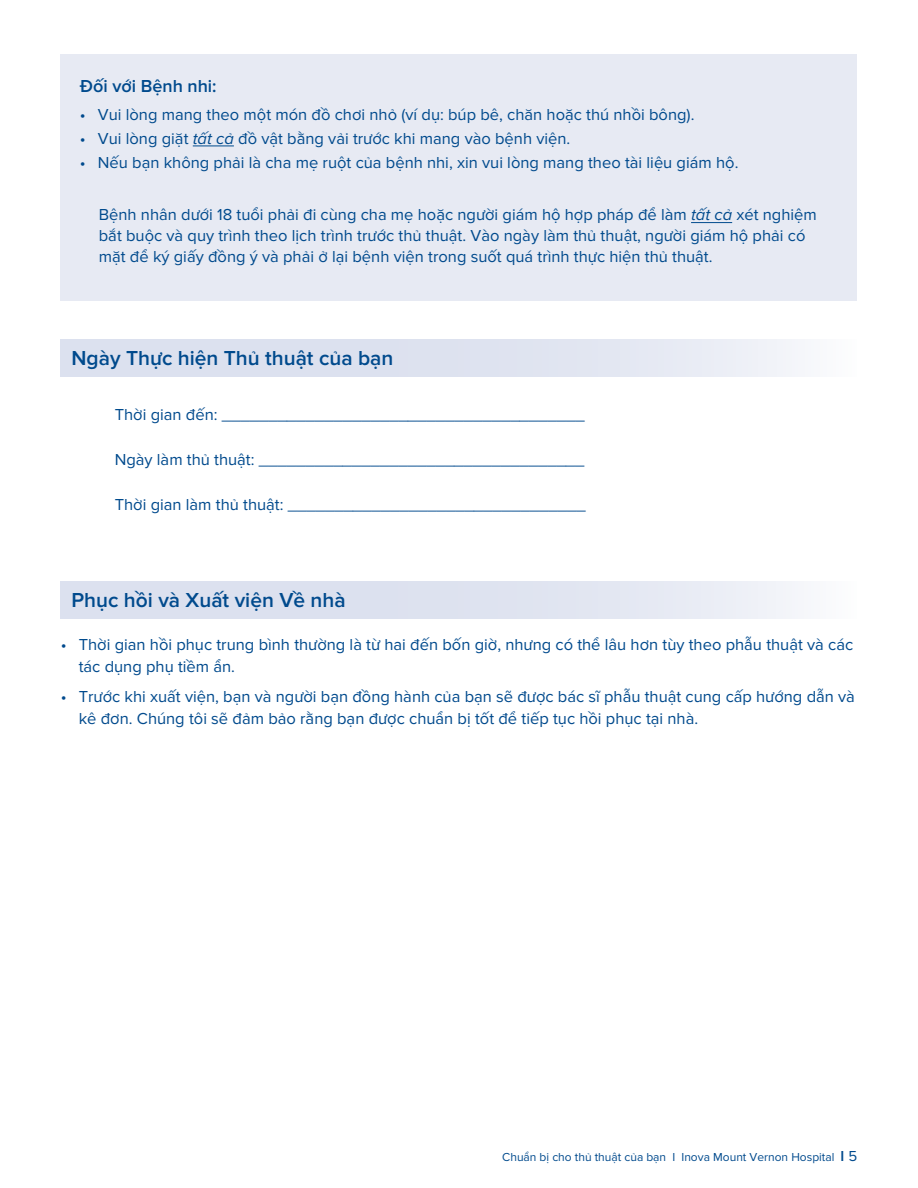
<style>
.page{position:relative;width:918px;height:1188px;background:#fff}
.page>*{position:absolute;margin:0;border:0;box-sizing:border-box;transform-origin:0 0}
.t1{font:600 21px "Proxima Nova";color:#004a8d}
.t2{font:600 18px "Proxima Nova";color:#004a8d}
.t3{font:16.5px/22.5px "Proxima Nova";color:#004a8d}
.t4{font:12px "Proxima Nova";color:#004a8d}
.s1{font-style:italic}
.s2{font-weight:600;font-size:15px}
.s3{font-size:15px}
</style>
<div class="page">
<div style="left:60px;top:581px;width:797px;height:38px;background:linear-gradient(to right,#d5dbec,#eff2f8)"></div>
<div style="left:61px;top:339px;width:796px;height:38px;background:linear-gradient(to right,#d5dbec,#eff2f8)"></div>
<div style="left:61px;top:54px;width:796px;height:246px;background:#e7eaf3"></div>
<hr style="left:691px;top:222px;width:41px;height:1px;background:#004a8d">
<hr style="left:193px;top:146px;width:41px;height:1px;background:#004a8d">
<p class="t2" style="left:80px;top:76px;width:138px">Đối với Bệnh nhi:</p>
<p class="t3" style="left:80px;top:103px;width:616px">• Vui lòng mang theo một món đồ chơi nhỏ (ví dụ: búp bê, chăn hoặc thú nhồi bông).</p>
<p class="t3" style="left:80px;top:127px;width:492px">• Vui lòng giặt <span class="s1">tất cả</span> đồ vật bằng vải trước khi mang vào bệnh viện.</p>
<p class="t3" style="left:80px;top:151px;width:660px">• Nếu bạn không phải là cha mẹ ruột của bệnh nhi, xin vui lòng mang theo tài liệu giám hộ.</p>
<p class="t3" style="left:99px;top:205px;width:720px;line-height:21px">Bệnh nhân dưới 18 tuổi phải đi cùng cha mẹ hoặc người giám hộ hợp pháp để làm <span class="s1">tất cả</span> xét nghiệm bắt buộc và quy trình theo lịch trình trước thủ thuật. Vào ngày làm thủ thuật, người giám hộ phải có mặt để ký giấy đồng ý và phải ở lại bệnh viện trong suốt quá trình thực hiện thủ thuật.</p>
<p class="t1" style="left:72px;top:346px;width:323px">Ngày Thực hiện Thủ thuật của bạn</p>
<p class="t3" style="left:115px;top:404px;width:472px">Thời gian đến: _______________________________________</p>
<p class="t3" style="left:115px;top:449px;width:471px">Ngày làm thủ thuật: ___________________________________</p>
<p class="t3" style="left:115px;top:494px;width:472px">Thời gian làm thủ thuật: ________________________________</p>
<p class="t1" style="left:72px;top:588px;width:276px">Phục hồi và Xuất viện Về nhà</p>
<p class="t3" style="left:79px;top:633px;width:776px;text-indent:-18px">• Thời gian hồi phục trung bình thường là từ hai đến bốn giờ, nhưng có thể lâu hơn tùy theo phẫu thuật và các tác dụng phụ tiềm ẩn.</p>
<p class="t3" style="left:79px;top:685px;width:778px;text-indent:-18px">• Trước khi xuất viện, bạn và người bạn đồng hành của bạn sẽ được bác sĩ phẫu thuật cung cấp hướng dẫn và kê đơn. Chúng tôi sẽ đảm bảo rằng bạn được chuẩn bị tốt để tiếp tục hồi phục tại nhà.</p>
<p class="t4" style="left:502px;top:1150px;width:356px">Chuẩn bị cho thủ thuật của bạn I Inova Mount Vernon Hospital <span class="s2">I</span> <span class="s3">5</span></p>
</div>
